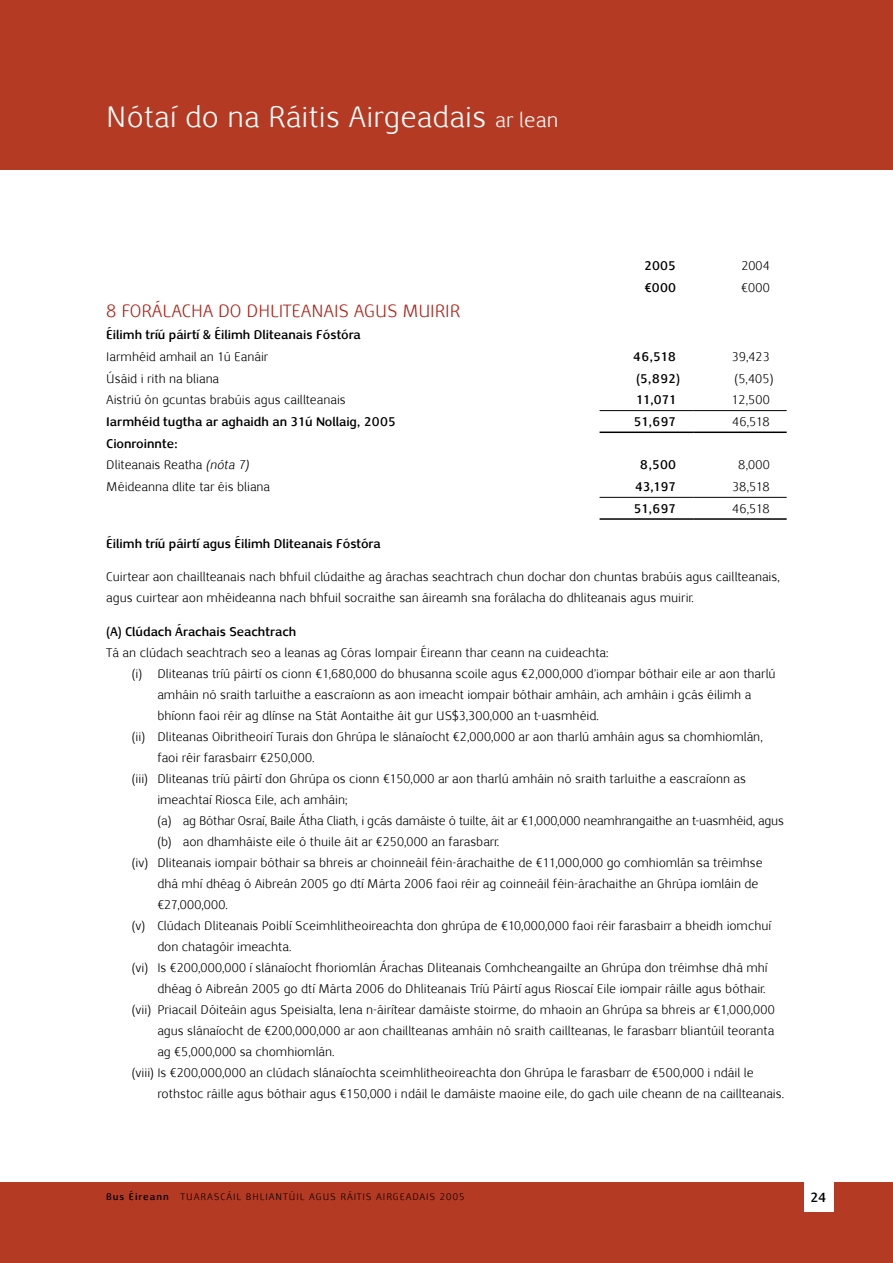
<style>
.page{position:relative;width:893px;height:1263px;background:#fff}
.page>*{position:absolute;margin:0;border:0;box-sizing:border-box;transform-origin:0 0}
.t1{font:30px "Nexus Sans";letter-spacing:.01em;color:#fff}
.t2{font:18px "Nexus Sans";color:#ae2015}
.t3{font:700 13.5px "Nexus Sans";color:#000}
.t4{font:12.75px/21.8px "Nexus Sans";color:#000}
.t5{font:700 12.75px "Nexus Sans";color:#000}
.t6{font:9.75px "Nexus Sans";letter-spacing:.1em;color:#000}
.s1{font-size:21px}
.s2{font-weight:700}
.s3{font-style:italic}
</style>
<div class="page">
<div style="left:0;top:1182px;width:893px;height:81px;background:#b53a23"></div>
<div style="left:804px;top:1182px;width:29px;height:30px;background:#fff"></div>
<div style="left:0;top:0;width:893px;height:170px;background:#b53a23"></div>
<hr style="left:600px;top:410px;width:93px;height:1px;background:#000">
<hr style="left:693px;top:410px;width:94px;height:1px;background:#000">
<hr style="left:600px;top:497px;width:93px;height:1px;background:#000">
<hr style="left:693px;top:497px;width:94px;height:1px;background:#000">
<hr style="left:600px;top:431px;width:93px;height:2px;background:#000">
<hr style="left:693px;top:431px;width:94px;height:2px;background:#000">
<hr style="left:600px;top:518px;width:93px;height:2px;background:#000">
<hr style="left:693px;top:518px;width:94px;height:2px;background:#000">
<h1 class="t1" style="left:106px;top:99px;width:454px">Nótaí do na Ráitis Airgeadais <span class="s1">ar lean</span></h1>
<p class="t5" style="left:644px;top:258px;width:33px">2005</p>
<p class="t4" style="left:741px;top:255px;width:30px">2004</p>
<p class="t5" style="left:644px;top:280px;width:33px">€000</p>
<p class="t4" style="left:741px;top:277px;width:30px">€000</p>
<h2 class="t2" style="left:106px;top:301px;width:67px">8 forÁlacha</h2>
<h2 class="t2" style="left:218px;top:301px;width:39px">do dhliteanais</h2>
<h2 class="t2" style="left:354px;top:301px;width:12px">agus</h2>
<h2 class="t2" style="left:403px;top:301px;width:11px">muirir</h2>
<p class="t5" style="left:106px;top:327px;width:256px">Éilimh tríú páirtí &amp; Éilimh Dliteanais Fóstóra</p>
<p class="t4" style="left:106px;top:346px;width:163px">Iarmhéid amhail an 1ú Eanáir</p>
<p class="t5" style="left:633px;top:348px;width:45px">46,518</p>
<p class="t4" style="left:732px;top:346px;width:39px">39,423</p>
<p class="t4" style="left:106px;top:367px;width:114px">Úsáid i rith na bliana</p>
<p class="t5" style="left:636px;top:370px;width:46px">(5,892)</p>
<p class="t4" style="left:735px;top:367px;width:40px">(5,405)</p>
<p class="t4" style="left:106px;top:389px;width:241px">Aistriú ón gcuntas brabúis agus caillteanais</p>
<p class="t5" style="left:636px;top:392px;width:42px">11,071</p>
<p class="t4" style="left:732px;top:389px;width:39px">12,500</p>
<p class="t5" style="left:106px;top:413px;width:291px">Iarmhéid tugtha ar aghaidh an 31ú Nollaig, 2005</p>
<p class="t5" style="left:634px;top:413px;width:44px">51,697</p>
<p class="t4" style="left:732px;top:411px;width:39px">46,518</p>
<p class="t4" style="left:106px;top:432px;width:144px"><span class="s2">Cionroinnte:<br></span>Dliteanais Reatha <span class="s3">(nóta 7)</span></p>
<p class="t5" style="left:640px;top:457px;width:38px">8,500</p>
<p class="t4" style="left:738px;top:454px;width:33px">8,000</p>
<p class="t4" style="left:106px;top:476px;width:165px">Méideanna dlite tar éis bliana</p>
<p class="t5" style="left:635px;top:478px;width:42px">43,197</p>
<p class="t4" style="left:732px;top:476px;width:39px">38,518</p>
<p class="t5" style="left:634px;top:500px;width:44px">51,697</p>
<p class="t4" style="left:732px;top:497px;width:39px">46,518</p>
<p class="t5" style="left:106px;top:535px;width:276px">Éilimh tríú páirtí agus Éilimh Dliteanais Fóstóra</p>
<p class="t4" style="left:106px;top:566px;width:675px;line-height:21px">Cuirtear aon chaillteanais nach bhfuil clúdaithe ag árachas seachtrach chun dochar don chuntas brabúis agus caillteanais, agus cuirtear aon mhéideanna nach bhfuil socraithe san áireamh sna forálacha do dhliteanais agus muirir.</p>
<p class="t5" style="left:106px;top:623px;width:191px">(A) Clúdach Árachais Seachtrach</p>
<p class="t4" style="left:106px;top:642px;width:504px">Tá an clúdach seachtrach seo a leanas ag Córas Iompair Éireann thar ceann na cuideachta:</p>
<p class="t4" style="left:132px;top:663px;width:645px">(i) Dliteanas tríú páirtí os cionn €1,680,000 do bhusanna scoile agus €2,000,000 d’iompar bóthair eile ar aon tharlú</p>
<p class="t4" style="left:157px;top:684px;width:595px">amháin nó sraith tarluithe a eascraíonn as aon imeacht iompair bóthair amháin, ach amháin i gcás éilimh a</p>
<p class="t4" style="left:157px;top:705px;width:443px">bhíonn faoi réir ag dlínse na Stát Aontaithe áit gur US$3,300,000 an t-uasmhéid.</p>
<p class="t4" style="left:132px;top:726px;width:632px">(ii) Dliteanas Oibritheoirí Turais don Ghrúpa le slánaíocht €2,000,000 ar aon tharlú amháin agus sa chomhiomlán,</p>
<p class="t4" style="left:157px;top:747px;width:159px">faoi réir farasbairr €250,000.</p>
<p class="t4" style="left:132px;top:768px;width:616px">(iii) Dliteanas tríú páirtí don Ghrúpa os cionn €150,000 ar aon tharlú amháin nó sraith tarluithe a eascraíonn as</p>
<p class="t4" style="left:157px;top:789px;width:192px">imeachtaí Riosca Eile, ach amháin;</p>
<p class="t4" style="left:157px;top:810px;width:628px">(a) ag Bóthar Osraí, Baile Átha Cliath, i gcás damáiste ó tuilte, áit ar €1,000,000 neamhrangaithe an t-uasmhéid, agus</p>
<p class="t4" style="left:157px;top:831px;width:344px">(b) aon dhamháiste eile ó thuile áit ar €250,000 an farasbarr.</p>
<p class="t4" style="left:132px;top:852px;width:632px">(iv) Dliteanais iompair bóthair sa bhreis ar choinneáil féin-árachaithe de €11,000,000 go comhiomlán sa tréimhse</p>
<p class="t4" style="left:157px;top:873px;width:603px">dhá mhí dhéag ó Aibreán 2005 go dtí Márta 2006 faoi réir ag coinneáil féin-árachaithe an Ghrúpa iomláin de</p>
<p class="t4" style="left:157px;top:894px;width:72px">€27,000,000.</p>
<p class="t4" style="left:132px;top:915px;width:641px">(v) Clúdach Dliteanais Poiblí Sceimhlitheoireachta don ghrúpa de €10,000,000 faoi réir farasbairr a bheidh iomchuí</p>
<p class="t4" style="left:157px;top:936px;width:136px">don chatagóir imeachta.</p>
<p class="t4" style="left:132px;top:957px;width:637px">(vi) Is €200,000,000 í slánaíocht fhoriomlán Árachas Dliteanais Comhcheangailte an Ghrúpa don tréimhse dhá mhí</p>
<p class="t4" style="left:157px;top:978px;width:610px">dhéag ó Aibreán 2005 go dtí Márta 2006 do Dhliteanais Tríú Páirtí agus Rioscaí Eile iompair ráille agus bóthair.</p>
<p class="t4" style="left:132px;top:999px;width:644px">(vii) Priacail Dóiteáin agus Speisialta, lena n-áirítear damáiste stoirme, do mhaoin an Ghrúpa sa bhreis ar €1,000,000</p>
<p class="t4" style="left:157px;top:1020px;width:618px">agus slánaíocht de €200,000,000 ar aon chaillteanas amháin nó sraith caillteanas, le farasbarr bliantúil teoranta</p>
<p class="t4" style="left:157px;top:1041px;width:179px">ag €5,000,000 sa chomhiomlán.</p>
<p class="t4" style="left:132px;top:1062px;width:623px">(viii) Is €200,000,000 an clúdach slánaíochta sceimhlitheoireachta don Ghrúpa le farasbarr de €500,000 i ndáil le</p>
<p class="t4" style="left:157px;top:1083px;width:628px">rothstoc ráille agus bóthair agus €150,000 i ndáil le damáiste maoine eile, do gach uile cheann de na caillteanais.</p>
<p class="t6" style="left:106px;top:1191px;width:360px"><span class="s2">Bus Éireann</span> TUARASCÁIL BHLIANTÚIL AGUS RÁITIS AIRGEADAIS 2005</p>
<p class="t3" style="left:810px;top:1188px;width:18px">24</p>
</div>
